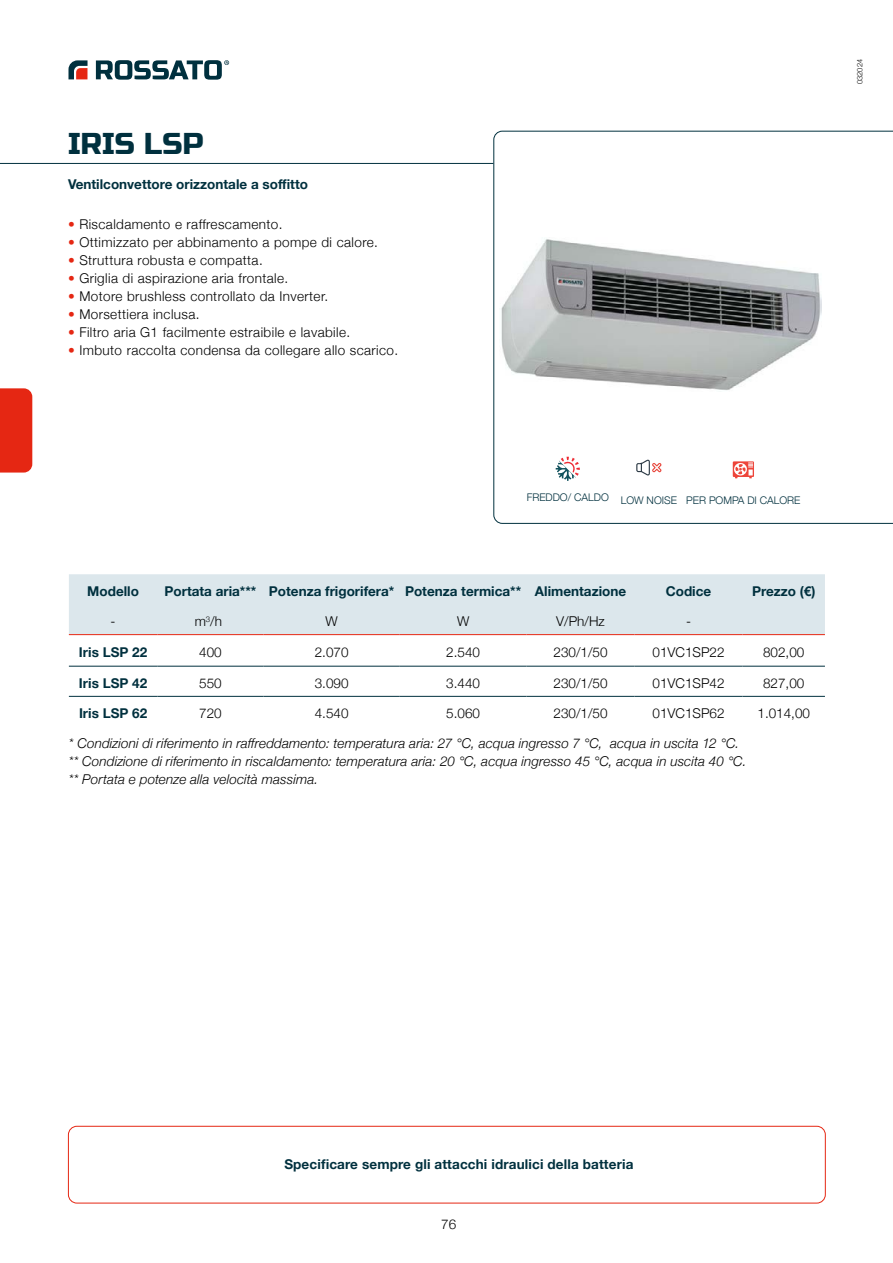
<style>
.page{position:relative;width:893px;height:1263px;background:#fff}
.page>*{position:absolute;margin:0;border:0;box-sizing:border-box;transform-origin:0 0}
.t1{font:30px "Russo One";color:#00303e}
.t2{font:300 13.5px "Helvetica Neue";letter-spacing:.03em;color:#000}
.t3{font:italic 300 13.5px/18px "Helvetica Neue";letter-spacing:.01em;color:#000}
.t4{font:700 13.5px "Helvetica Neue";color:#00303e}
.t5{font:300 13.5px "Helvetica Neue";color:#000}
.t6{font:300 10.5px "Helvetica Neue";color:#00303e}
.t7{font:300 7.5px "Helvetica Neue";color:#000}
.s1{color:#e52713}
</style>
<div class="page">
<svg style="left:68px;top:60px;width:20px;height:19px"></svg>
<svg style="left:96px;top:60px;width:133px;height:20px"></svg>
<svg style="left:493px;top:131px;width:400px;height:393px"></svg>
<hr style="left:0;top:163px;width:493px;height:1px;background:#00303e">
<div style="left:68px;top:1126px;width:758px;height:77px;border:1px solid #e52713;border-radius:9px"></div>
<div style="left:69px;top:574px;width:756px;height:60px;background:#dce7ec"></div>
<svg style="left:69px;top:635px;width:756px;height:61px"></svg>
<hr style="left:526px;top:666px;width:108px;height:1px;background:#00303e">
<hr style="left:634px;top:666px;width:108px;height:1px;background:#00303e">
<hr style="left:742px;top:666px;width:83px;height:1px;background:#00303e">
<hr style="left:526px;top:696px;width:108px;height:1px;background:#00303e">
<hr style="left:634px;top:696px;width:108px;height:1px;background:#00303e">
<hr style="left:742px;top:696px;width:83px;height:1px;background:#00303e">
<hr style="left:157px;top:666px;width:107px;height:1px;background:#00303e">
<hr style="left:264px;top:666px;width:136px;height:1px;background:#00303e">
<hr style="left:400px;top:666px;width:126px;height:1px;background:#00303e">
<hr style="left:157px;top:696px;width:107px;height:1px;background:#00303e">
<hr style="left:264px;top:696px;width:136px;height:1px;background:#00303e">
<hr style="left:400px;top:696px;width:126px;height:1px;background:#00303e">
<hr style="left:69px;top:666px;width:88px;height:1px;background:#00303e">
<hr style="left:69px;top:696px;width:88px;height:1px;background:#00303e">
<hr style="left:69px;top:634px;width:88px;height:1px;background:#e52713">
<hr style="left:157px;top:634px;width:107px;height:1px;background:#e52713">
<hr style="left:264px;top:634px;width:136px;height:1px;background:#e52713">
<hr style="left:400px;top:634px;width:126px;height:1px;background:#e52713">
<hr style="left:526px;top:634px;width:108px;height:1px;background:#e52713">
<hr style="left:634px;top:634px;width:108px;height:1px;background:#e52713">
<hr style="left:742px;top:634px;width:83px;height:1px;background:#e52713">
<svg style="left:556px;top:457px;width:24px;height:24px"></svg>
<svg style="left:636px;top:459px;width:26px;height:17px"></svg>
<svg style="left:733px;top:461px;width:21px;height:17px"></svg>
<img style="left:499px;top:238px;width:322px;height:154px">
<div style="left:0;top:388px;width:32px;height:85px;background:#e52713"></div>
<h1 class="t1" style="left:68px;top:126px;width:137px">IRIS LSP</h1>
<p class="t4" style="left:68px;top:173px;width:241px">Ventilconvettore orizzontale a soffitto</p>
<p class="t2" style="left:68px;top:213px;width:216px"><span class="s1">•</span> Riscaldamento e raffrescamento.</p>
<p class="t2" style="left:68px;top:231px;width:311px"><span class="s1">•</span> Ottimizzato per abbinamento a pompe di calore.</p>
<p class="t2" style="left:68px;top:249px;width:196px"><span class="s1">•</span> Struttura robusta e compatta.</p>
<p class="t2" style="left:68px;top:267px;width:222px"><span class="s1">•</span> Griglia di aspirazione aria frontale.</p>
<p class="t2" style="left:68px;top:285px;width:262px"><span class="s1">•</span> Motore brushless controllato da Inverter.</p>
<p class="t2" style="left:68px;top:303px;width:133px"><span class="s1">•</span> Morsettiera inclusa.</p>
<p class="t2" style="left:68px;top:321px;width:284px"><span class="s1">•</span> Filtro aria G1 facilmente estraibile e lavabile.</p>
<p class="t2" style="left:68px;top:339px;width:332px"><span class="s1">•</span> Imbuto raccolta condensa da collegare allo scarico.</p>
<p class="t7" style="left:854px;top:84px;width:27px;rotate:-90deg">032024</p>
<p class="t6" style="left:527px;top:491px;width:275px">FREDDO/ CALDO LOW NOISE PER POMPA DI CALORE</p>
<p class="t4" style="left:87px;top:580px;width:53px">Modello</p>
<p class="t4" style="left:164px;top:580px;width:463px">Portata aria*** Potenza frigorifera* Potenza termica** Alimentazione</p>
<p class="t4" style="left:666px;top:580px;width:47px">Codice</p>
<p class="t4" style="left:752px;top:580px;width:65px">Prezzo (€)</p>
<p class="t2" style="left:111px;top:610px;width:6px">-</p>
<p class="t2" style="left:195px;top:610px;width:29px">m<sup>3</sup>/h</p>
<p class="t2" style="left:326px;top:610px;width:14px">W</p>
<p class="t2" style="left:457px;top:610px;width:14px">W</p>
<p class="t2" style="left:556px;top:610px;width:50px">V/Ph/Hz</p>
<p class="t2" style="left:686px;top:610px;width:6px">-</p>
<p class="t4" style="left:79px;top:641px;width:70px">Iris LSP 22</p>
<p class="t2" style="left:199px;top:641px;width:24px">400</p>
<p class="t2" style="left:315px;top:641px;width:35px">2.070</p>
<p class="t2" style="left:446px;top:641px;width:35px">2.540</p>
<p class="t2" style="left:553px;top:641px;width:56px">230/1/50</p>
<p class="t5" style="left:652px;top:641px;width:74px">01VC1SP22</p>
<p class="t2" style="left:763px;top:641px;width:43px">802,00</p>
<p class="t4" style="left:79px;top:672px;width:70px">Iris LSP 42</p>
<p class="t2" style="left:199px;top:672px;width:24px">550</p>
<p class="t2" style="left:315px;top:672px;width:35px">3.090</p>
<p class="t2" style="left:446px;top:672px;width:35px">3.440</p>
<p class="t2" style="left:553px;top:672px;width:56px">230/1/50</p>
<p class="t5" style="left:652px;top:672px;width:74px">01VC1SP42</p>
<p class="t2" style="left:763px;top:672px;width:43px">827,00</p>
<p class="t4" style="left:79px;top:703px;width:70px">Iris LSP 62</p>
<p class="t2" style="left:199px;top:702px;width:24px">720</p>
<p class="t2" style="left:315px;top:702px;width:35px">4.540</p>
<p class="t2" style="left:446px;top:702px;width:35px">5.060</p>
<p class="t2" style="left:554px;top:702px;width:56px">230/1/50</p>
<p class="t5" style="left:653px;top:702px;width:74px">01VC1SP62</p>
<p class="t2" style="left:757px;top:702px;width:54px">1.014,00</p>
<p class="t3" style="left:69px;top:733px;width:679px">* Condizioni di riferimento in raffreddamento: temperatura aria: 27 °C, acqua ingresso 7 °C, acqua in uscita 12 °C. ** Condizione di riferimento in riscaldamento: temperatura aria: 20 °C, acqua ingresso 45 °C, acqua in uscita 40 °C. ** Portata e potenze alla velocità massima.</p>
<p class="t4" style="left:284px;top:1153px;width:351px">Specificare sempre gli attacchi idraulici della batteria</p>
<p class="t2" style="left:441px;top:1213px;width:17px">76</p>
</div>
